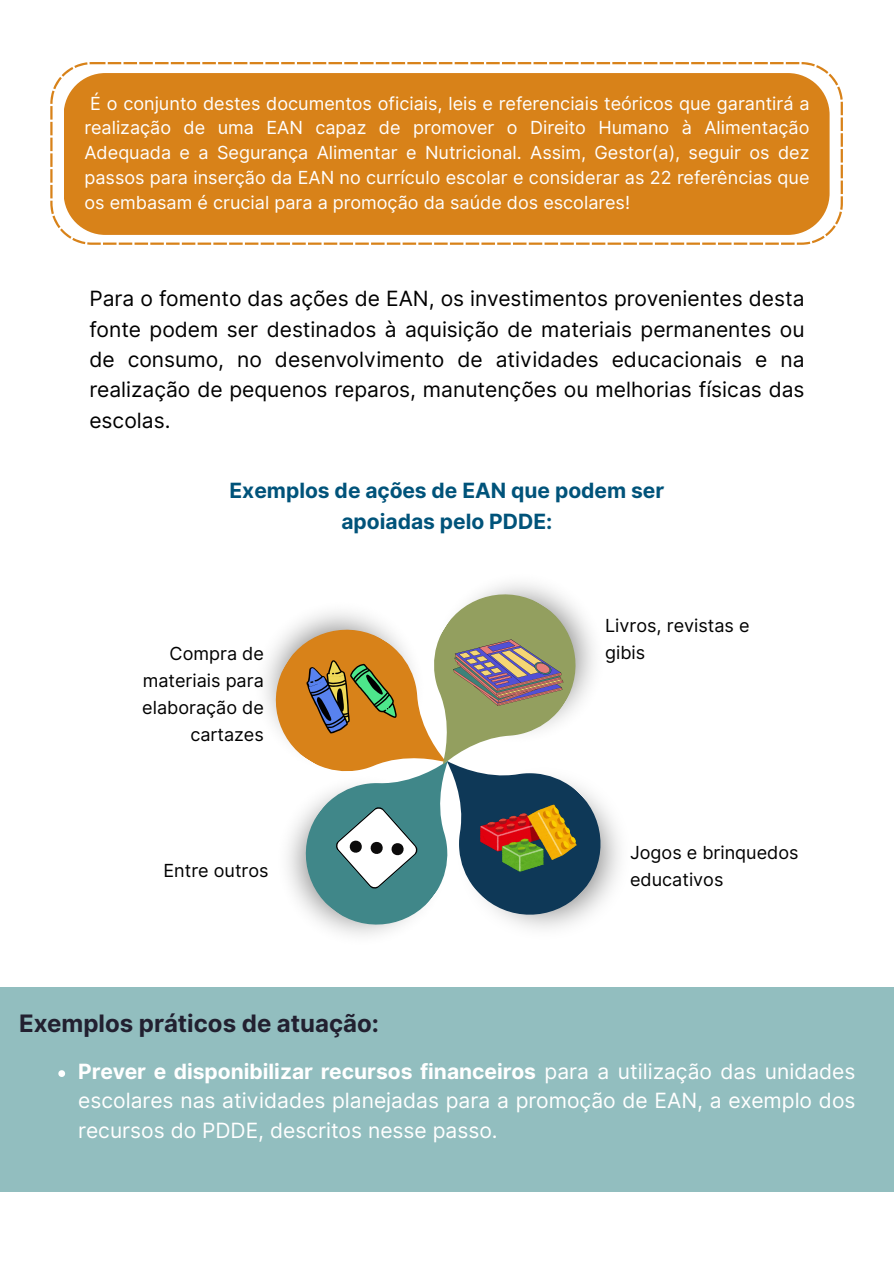
<style>
.page{position:relative;width:894px;height:1264px;background:#fff}
.page>*{position:absolute;margin:0;border:0;box-sizing:border-box;transform-origin:0 0}
.t1{font:700 24px "Inter";color:#222030}
.t2{font:21px/30.5px "Inter";color:#000;text-align:justify}
.t3{font:21px/29.2px "Inter";color:#fff;text-align:justify}
.t4{font:700 21px/30.5px "Inter";color:#00537a;text-align:center}
.t5{font:18px/24.8px "Inter";color:#fff;text-align:justify}
.t6{font:18px/27px "Inter";color:#000}
.s1{font-weight:700}
</style>
<div class="page">
<svg style="left:50px;top:62px;width:792px;height:182px;background:#dc9135"></svg>
<svg style="left:503px;top:801px;width:117px;height:128px"></svg>
<svg style="left:287px;top:801px;width:216px;height:134px"></svg>
<svg style="left:265px;top:612px;width:218px;height:210px"></svg>
<svg style="left:383px;top:583px;width:214px;height:218px"></svg>
<svg style="left:286px;top:633px;width:111px;height:104px;background:#b18239"></svg>
<img style="left:481px;top:804px;width:95px;height:67px">
<svg style="left:453px;top:604px;width:118px;height:104px;background:#969273"></svg>
<svg style="left:312px;top:804px;width:108px;height:105px"></svg>
<div style="left:0;top:987px;width:893px;height:205px;background:#92bebf"></div>
<svg style="left:58px;top:1070px;width:7px;height:6px"></svg>
<p class="t5" style="left:84px;top:91px;width:726px;text-indent:6px">É o conjunto destes documentos oficiais, leis e referenciais teóricos que garantirá a realização de uma EAN capaz de promover o Direito Humano à Alimentação Adequada e a Segurança Alimentar e Nutricional. Assim, Gestor(a), seguir os dez passos para inserção da EAN no currículo escolar e considerar as 22 referências que os embasam é crucial para a promoção da saúde dos escolares!</p>
<p class="t2" style="left:89px;top:283px;width:716px">Para o fomento das ações de EAN, os investimentos provenientes desta fonte podem ser destinados à aquisição de materiais permanentes ou de consumo, no desenvolvimento de atividades educacionais e na realização de pequenos reparos, manutenções ou melhorias físicas das escolas.</p>
<p class="t4" style="left:229px;top:475px;width:436px">Exemplos de ações de EAN que podem ser apoiadas pelo PDDE:</p>
<p class="t6" style="left:142px;top:640px;width:123px;text-align:right">Compra de materiais para elaboração de cartazes</p>
<p class="t6" style="left:163px;top:856px;width:107px">Entre outros</p>
<p class="t6" style="left:605px;top:611px;width:146px">Livros, revistas e gibis</p>
<p class="t6" style="left:630px;top:839px;width:170px">Jogos e brinquedos educativos</p>
<h1 class="t1" style="left:19px;top:1008px;width:361px">Exemplos práticos de atuação:</h1>
<p class="t3" style="left:78px;top:1056px;width:778px"><span class="s1">Prever e disponibilizar recursos financeiros</span> para a utilização das unidades escolares nas atividades planejadas para a promoção de EAN, a exemplo dos recursos do PDDE, descritos nesse passo.</p>
</div>
